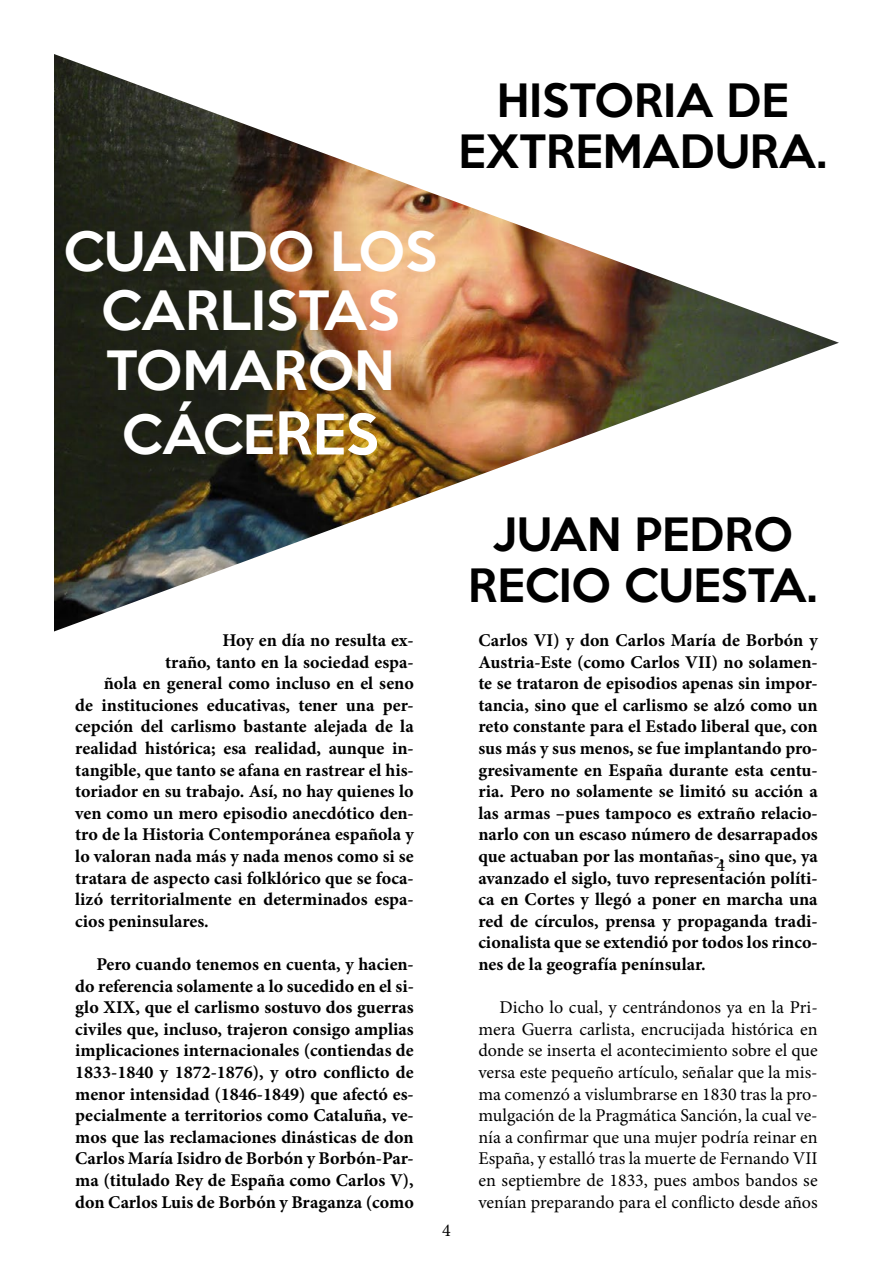
<style>
.page{position:relative;width:893px;height:1263px;background:#fff}
.page>*{position:absolute;margin:0;border:0;box-sizing:border-box;transform-origin:0 0}
.t1{font:500 49.5px/59.4px "Keep Calm";color:#fff;text-align:center}
.t2{font:500 42px/50.4px "Keep Calm";color:#000;text-align:center}
.t3{font:700 18px/21.6px "Minion Pro";color:#000;text-align:justify}
.t4{font:18px/21.6px "Minion Pro";color:#000;text-align:justify}
.s1{font-size:54px}
.s2{font-size:51px}
</style>
<div class="page">
<img style="left:54px;top:54px;width:785px;height:577px">
<h2 class="t2" style="left:459px;top:72px;width:370px">HISTORIA DE<br>EXTREMADURA.</h2>
<h1 class="t1" style="left:64px;top:217px;width:375px">CUANDO LOS<br>CARLISTAS<br>TOMARON</h1>
<h1 class="t1" style="left:122px;top:401px;width:258px">CÁCE<span class="s1">R</span><span class="s2">ES</span></h1>
<p class="t3" style="left:223px;top:629px;width:193px">Hoy en día no resulta ex-</p>
<p class="t3" style="left:165px;top:651px;width:250px">traño, tanto en la sociedad espa-</p>
<p class="t3" style="left:104px;top:672px;width:311px">ñola en general como incluso en el seno</p>
<p class="t3" style="left:75px;top:694px;width:340px">de instituciones educativas, tener una per-</p>
<p class="t3" style="left:75px;top:715px;width:340px">cepción del carlismo bastante alejada de la</p>
<p class="t3" style="left:75px;top:737px;width:340px">realidad histórica; esa realidad, aunque in-</p>
<p class="t3" style="left:75px;top:759px;width:340px">tangible, que tanto se afana en rastrear el his-</p>
<p class="t3" style="left:75px;top:780px;width:340px">toriador en su trabajo. Así, no hay quienes lo</p>
<p class="t3" style="left:75px;top:802px;width:340px">ven como un mero episodio anecdótico den-</p>
<p class="t3" style="left:75px;top:823px;width:340px">tro de la Historia Contemporánea española y</p>
<p class="t3" style="left:75px;top:845px;width:340px">lo valoran nada más y nada menos como si se</p>
<p class="t3" style="left:75px;top:867px;width:340px">tratara de aspecto casi folklórico que se foca-</p>
<p class="t3" style="left:75px;top:888px;width:340px">lizó territorialmente en determinados espa-</p>
<p class="t3" style="left:75px;top:910px;width:135px">cios peninsulares.</p>
<p class="t3" style="left:75px;top:953px;width:340px;text-indent:21px">Pero cuando tenemos en cuenta, y hacien&shy;do referencia solamente a lo sucedido en el si&shy;glo XIX, que el carlismo sostuvo dos guerras civiles que, incluso, trajeron consigo amplias implicaciones internacionales (contiendas de 1833-1840 y 1872-1876), y otro conflicto de menor intensidad (1846-1849) que afectó es&shy;pecialmente a territorios como Cataluña, ve&shy;mos que las reclamaciones dinásticas de don Carlos María Isidro de Borbón y Borbón-Par&shy;ma (titulado Rey de España como Carlos V), don Carlos Luis de Borbón y Braganza (como</p>
<p class="t4" style="left:442px;top:1220px;width:10px">4</p>
<h2 class="t2" style="left:468px;top:506px;width:351px">JUAN PEDRO<br>RECIO CUESTA.</h2>
<p class="t3" style="left:478px;top:629px;width:341px">Carlos VI) y don Carlos María de Borbón y Austria-Este (como Carlos VII) no solamen&shy;te se trataron de episodios apenas sin impor&shy;tancia, sino que el carlismo se alzó como un reto constante para el Estado liberal que, con sus más y sus menos, se fue implantando pro&shy;gresivamente en España durante esta centu&shy;ria. Pero no solamente se limitó su acción a las armas –pues tampoco es extraño relacio&shy;narlo con un escaso número de desarrapados que actuaban por las montañas-, sino que, ya avanzado el siglo, tuvo representación políti&shy;ca en Cortes y llegó a poner en marcha una red de círculos, prensa y propaganda tradi&shy;cionalista que se extendió por todos los rinco&shy;nes de la geografía penínsular.</p>
<p class="t4" style="left:478px;top:997px;width:341px;text-indent:21px">Dicho lo cual, y centrándonos ya en la Pri&shy;mera Guerra carlista, encrucijada histórica en donde se inserta el acontecimiento sobre el que versa este pequeño artículo, señalar que la mis&shy;ma comenzó a vislumbrarse en 1830 tras la pro&shy;mulgación de la Pragmática Sanción, la cual ve&shy;nía a confirmar que una mujer podría reinar en España, y estalló tras la muerte de Fernando VII en septiembre de 1833, pues ambos bandos se venían preparando para el conflicto desde años</p>
<p class="t4" style="left:716px;top:854px;width:10px">4</p>
</div>
